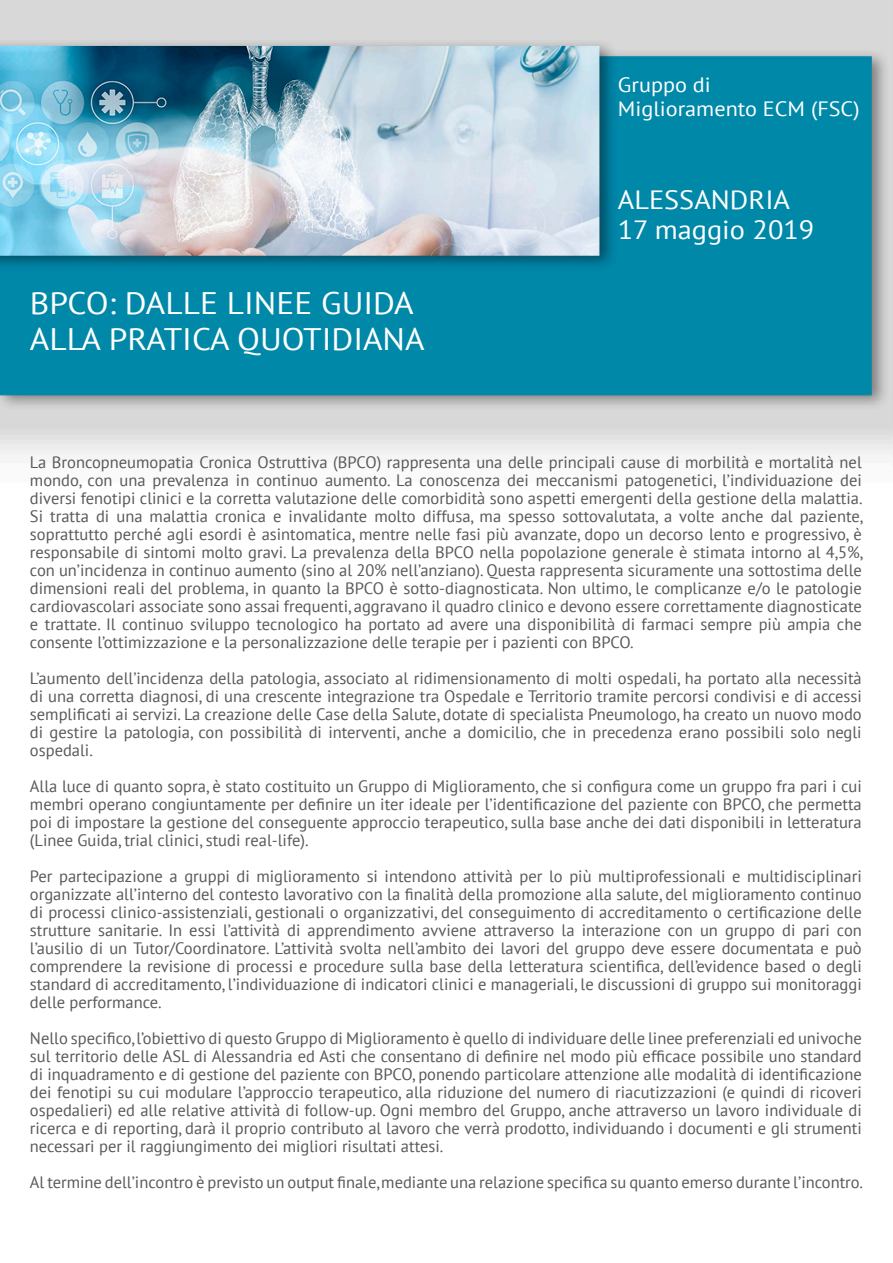
<style>
.page{position:relative;width:893px;height:1263px;background:#fff}
.page>*{position:absolute;margin:0;border:0;box-sizing:border-box;transform-origin:0 0}
.t1{font:31.05px "PT Sans";color:#fff;scale:1.08 1}
.t2{font:26.4px "PT Sans";color:#fff;scale:1.08 1}
.t3{font:20.7px "PT Sans";color:#fff;scale:1.08 1}
.t4{font:16.5px/18px "PT Sans";color:#57585a;text-align:justify}
</style>
<div class="page">
<img style="left:0;top:0;width:893px;height:459px">
<p class="t3" style="left:618px;top:72px;width:88px">Gruppo di</p>
<p class="t3" style="left:618px;top:95px;width:225px">Miglioramento ECM (FSC)</p>
<p class="t1" style="left:30px;top:283px;width:357px">BPCO: DALLE LINEE GUIDA</p>
<p class="t1" style="left:30px;top:319px;width:367px">ALLA PRATICA QUOTIDIANA</p>
<p class="t2" style="left:618px;top:183px;width:161px">ALESSANDRIA</p>
<p class="t2" style="left:618px;top:213px;width:183px">17 maggio 2019</p>
<p class="t4" style="left:30px;top:453px;width:834px">La Broncopneumopatia Cronica Ostruttiva (BPCO) rappresenta una delle principali cause di morbilità e mortalità nel mondo, con una prevalenza in continuo aumento. La conoscenza dei meccanismi patogenetici, l’individuazione dei diversi fenotipi clinici e la corretta valutazione delle comorbidità sono aspetti emergenti della gestione della malattia.</p>
<p class="t4" style="left:30px;top:507px;width:835px">Si tratta di una malattia cronica e invalidante molto diffusa, ma spesso sottovalutata, a volte anche dal paziente, soprattutto perché agli esordi è asintomatica, mentre nelle fasi più avanzate, dopo un decorso lento e progressivo, è responsabile di sintomi molto gravi. La prevalenza della BPCO nella popolazione generale è stimata intorno al 4,5%, con un’incidenza in continuo aumento (sino al 20% nell’anziano). Questa rappresenta sicuramente una sottostima delle dimensioni reali del problema, in quanto la BPCO è sotto-diagnosticata. Non ultimo, le complicanze e/o le patologie cardiovascolari associate sono assai frequenti, aggravano il quadro clinico e devono essere correttamente diagnosticate e trattate. Il continuo sviluppo tecnologico ha portato ad avere una disponibilità di farmaci sempre più ampia che consente l’ottimizzazione e la personalizzazione delle terapie per i pazienti con BPCO.</p>
<p class="t4" style="left:30px;top:669px;width:833px">L’aumento dell’incidenza della patologia, associato al ridimensionamento di molti ospedali, ha portato alla necessità di una corretta diagnosi, di una crescente integrazione tra Ospedale e Territorio tramite percorsi condivisi e di accessi semplificati ai servizi. La creazione delle Case della Salute, dotate di specialista Pneumologo, ha creato un nuovo modo di gestire la patologia, con possibilità di interventi, anche a domicilio, che in precedenza erano possibili solo negli ospedali.</p>
<p class="t4" style="left:30px;top:777px;width:833px">Alla luce di quanto sopra, è stato costituito un Gruppo di Miglioramento, che si configura come un gruppo fra pari i cui membri operano congiuntamente per definire un iter ideale per l’identificazione del paziente con BPCO, che permetta poi di impostare la gestione del conseguente approccio terapeutico, sulla base anche dei dati disponibili in letteratura (Linee Guida, trial clinici, studi real-life).</p>
<p class="t4" style="left:30px;top:867px;width:833px">Per partecipazione a gruppi di miglioramento si intendono attività per lo più multiprofessionali e multidisciplinari organizzate all’interno del contesto lavorativo con la finalità della promozione alla salute, del miglioramento continuo di processi clinico-assistenziali, gestionali o organizzativi, del conseguimento di accreditamento o certificazione delle strutture sanitarie. In essi l’attività di apprendimento avviene attraverso la interazione con un gruppo di pari con l’ausilio di un Tutor/Coordinatore. L’attività svolta nell’ambito dei lavori del gruppo deve essere documentata e può comprendere la revisione di processi e procedure sulla base della letteratura scientifica, dell’evidence based o degli standard di accreditamento, l’individuazione di indicatori clinici e manageriali, le discussioni di gruppo sui monitoraggi delle performance.</p>
<p class="t4" style="left:30px;top:1029px;width:833px">Nello specifico, l’obiettivo di questo Gruppo di Miglioramento è quello di individuare delle linee preferenziali ed univoche sul territorio delle ASL di Alessandria ed Asti che consentano di definire nel modo più efficace possibile uno standard di inquadramento e di gestione del paziente con BPCO, ponendo particolare attenzione alle modalità di identificazione dei fenotipi su cui modulare l’approccio terapeutico, alla riduzione del numero di riacutizzazioni (e quindi di ricoveri ospedalieri) ed alle relative attività di follow-up. Ogni membro del Gruppo, anche attraverso un lavoro individuale di ricerca e di reporting, darà il proprio contributo al lavoro che verrà prodotto, individuando i documenti e gli strumenti necessari per il raggiungimento dei migliori risultati attesi.</p>
<p class="t4" style="left:30px;top:1173px;width:835px">Al termine dell’incontro è previsto un output finale, mediante una relazione specifica su quanto emerso durante l’incontro.</p>
</div>
